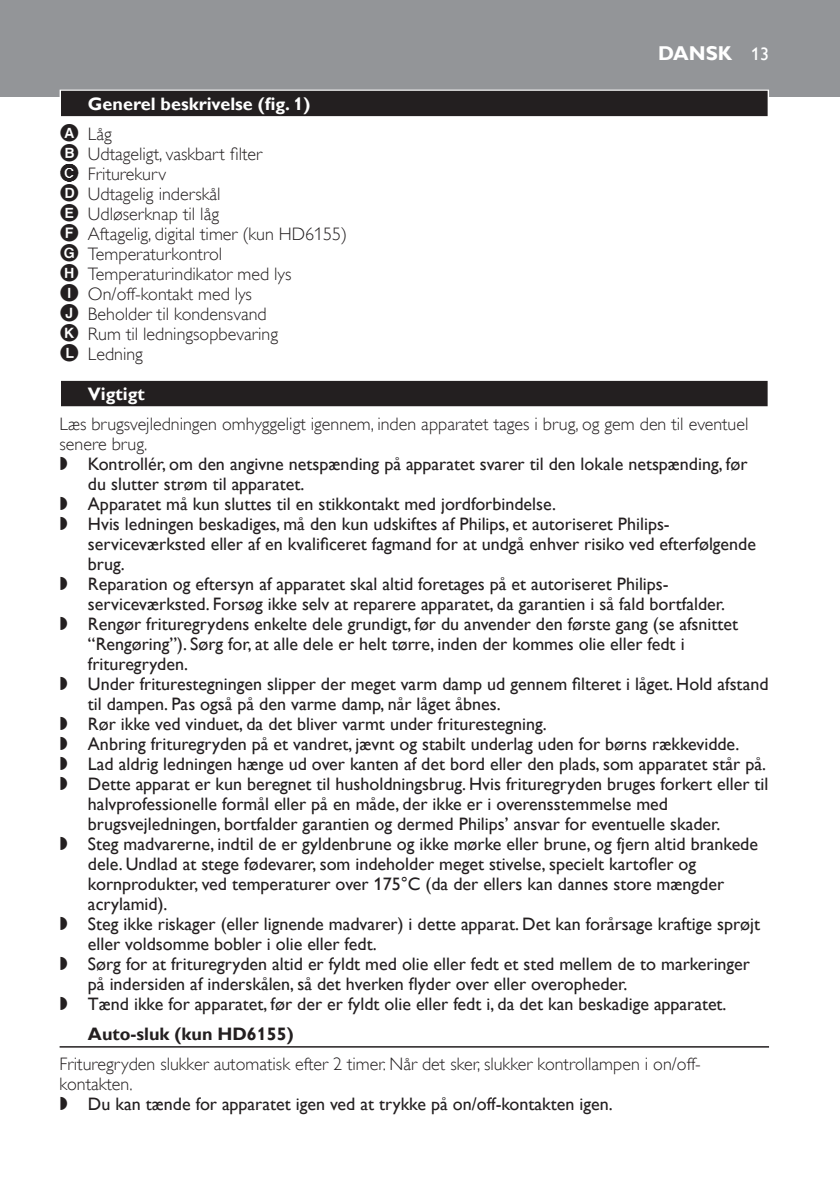
<style>
.page{position:relative;width:840px;height:1191px;background:#fff}
.page>*{position:absolute;margin:0;border:0;box-sizing:border-box;transform-origin:0 0}
.t1{font:700 20px "Gill Sans Alt One WGL";color:#fff}
.t2{font:18px/20px "Gill Sans Alt One WGL";color:#231f20}
.t3{font:18px/20px "Gill Sans Alt One WGL Light";color:#231f20}
.t4{font:700 18px "Gill Sans Alt One WGL";color:#fff}
.t5{font:700 18px "Gill Sans Alt One WGL";color:#231f20}
.t6{font:18px/20px "Philips Ll Font Plain";color:#231f20}
.t7{font:18px "Gill Sans Alt One WGL";color:#fff}
.s1{font-family:"Bolletjesfonta Plain";font-size:19px}
</style>
<div class="page">
<div style="left:0;top:0;width:839px;height:96px;background:#939598"></div>
<div style="left:60px;top:90px;width:708px;height:28px;background:#e4e3e3"></div>
<div style="left:61px;top:91px;width:706px;height:25px;background:#231f20"></div>
<div style="left:60px;top:380px;width:708px;height:28px;background:#c8c7c7"></div>
<div style="left:61px;top:381px;width:706px;height:25px;background:#231f20"></div>
<hr style="left:60px;top:1046px;width:708px;height:1px;background:#231f20">
<p class="t1" style="left:657px;top:40px;width:75px">Dansk</p>
<p class="t7" style="left:750px;top:42px;width:17px">13</p>
<p class="t4" style="left:88px;top:92px;width:224px">Generel beskrivelse (fig. 1)</p>
<p class="t3" style="left:60px;top:124px;width:289px"><span class="s1">A</span> Låg<br><span class="s1">B</span> Udtageligt, vaskbart filter<br><span class="s1">C</span> Friturekurv<br><span class="s1">D</span> Udtagelig inderskål<br><span class="s1">E</span> Udløserknap til låg<br><span class="s1">F</span> Aftagelig, digital timer (kun HD6155)<br><span class="s1">G</span> Temperaturkontrol<br><span class="s1">H</span> Temperaturindikator med lys<br><span class="s1">I</span> On/off-kontakt med lys<br><span class="s1">J</span> Beholder til kondensvand<br><span class="s1">K</span> Rum til ledningsopbevaring<br><span class="s1">L</span> Ledning</p>
<p class="t4" style="left:88px;top:382px;width:58px">Vigtigt</p>
<p class="t3" style="left:60px;top:414px;width:690px">Læs brugsvejledningen omhyggeligt igennem, inden apparatet tages i brug, og gem den til eventuel senere brug.</p>
<p class="t2" style="left:88px;top:454px;width:681px">Kontrollér, om den angivne netspænding på apparatet svarer til den lokale netspænding, før du slutter strøm til apparatet.<br>Apparatet må kun sluttes til en stikkontakt med jordforbindelse.<br>Hvis ledningen beskadiges, må den kun udskiftes af Philips, et autoriseret Philips&shy;serviceværksted eller af en kvalificeret fagmand for at undgå enhver risiko ved efterfølgende brug.<br>Reparation og eftersyn af apparatet skal altid foretages på et autoriseret Philips&shy;serviceværksted. Forsøg ikke selv at reparere apparatet, da garantien i så fald bortfalder.<br>Rengør frituregrydens enkelte dele grundigt, før du anvender den første gang (se afsnittet “Rengøring”). Sørg for, at alle dele er helt tørre, inden der kommes olie eller fedt i frituregryden.<br>Under friturestegningen slipper der meget varm damp ud gennem filteret i låget. Hold afstand til dampen. Pas også på den varme damp, når låget åbnes.<br>Rør ikke ved vinduet, da det bliver varmt under friturestegning.<br>Anbring frituregryden på et vandret, jævnt og stabilt underlag uden for børns rækkevidde.<br>Lad aldrig ledningen hænge ud over kanten af det bord eller den plads, som apparatet står på.<br>Dette apparat er kun beregnet til husholdningsbrug. Hvis frituregryden bruges forkert eller til halvprofessionelle formål eller på en måde, der ikke er i overensstemmelse med brugsvejledningen, bortfalder garantien og dermed Philips’ ansvar for eventuelle skader.<br>Steg madvarerne, indtil de er gyldenbrune og ikke mørke eller brune, og fjern altid brankede dele. Undlad at stege fødevarer, som indeholder meget stivelse, specielt kartofler og kornprodukter, ved temperaturer over 175°C (da der ellers kan dannes store mængder acrylamid).<br>Steg ikke riskager (eller lignende madvarer) i dette apparat. Det kan forårsage kraftige sprøjt eller voldsomme bobler i olie eller fedt.<br>Sørg for at frituregryden altid er fyldt med olie eller fedt et sted mellem de to markeringer på indersiden af inderskålen, så det hverken flyder over eller overopheder.<br>Tænd ikke for apparatet, før der er fyldt olie eller fedt i, da det kan beskadige apparatet.</p>
<p class="t5" style="left:88px;top:1022px;width:207px">Auto-sluk (kun HD6155)</p>
<p class="t3" style="left:60px;top:1054px;width:642px">Frituregryden slukker automatisk efter 2 timer. Når det sker, slukker kontrollampen i on/off&shy;kontakten.</p>
<p class="t2" style="left:88px;top:1094px;width:526px">Du kan tænde for apparatet igen ved at trykke på on/off-kontakten igen.</p>
<p class="t6" style="left:60px;top:454px;width:10px">,</p>
<p class="t6" style="left:60px;top:494px;width:10px">, ,</p>
<p class="t6" style="left:60px;top:574px;width:10px">,</p>
<p class="t6" style="left:60px;top:614px;width:10px">,</p>
<p class="t6" style="left:60px;top:674px;width:10px">,</p>
<p class="t6" style="left:60px;top:714px;width:10px;text-align:justify">, , , ,</p>
<p class="t6" style="left:60px;top:834px;width:10px">,</p>
<p class="t6" style="left:60px;top:914px;width:10px">,</p>
<p class="t6" style="left:60px;top:954px;width:10px">,</p>
<p class="t6" style="left:60px;top:994px;width:10px">,</p>
<p class="t6" style="left:60px;top:1094px;width:10px">,</p>
</div>
